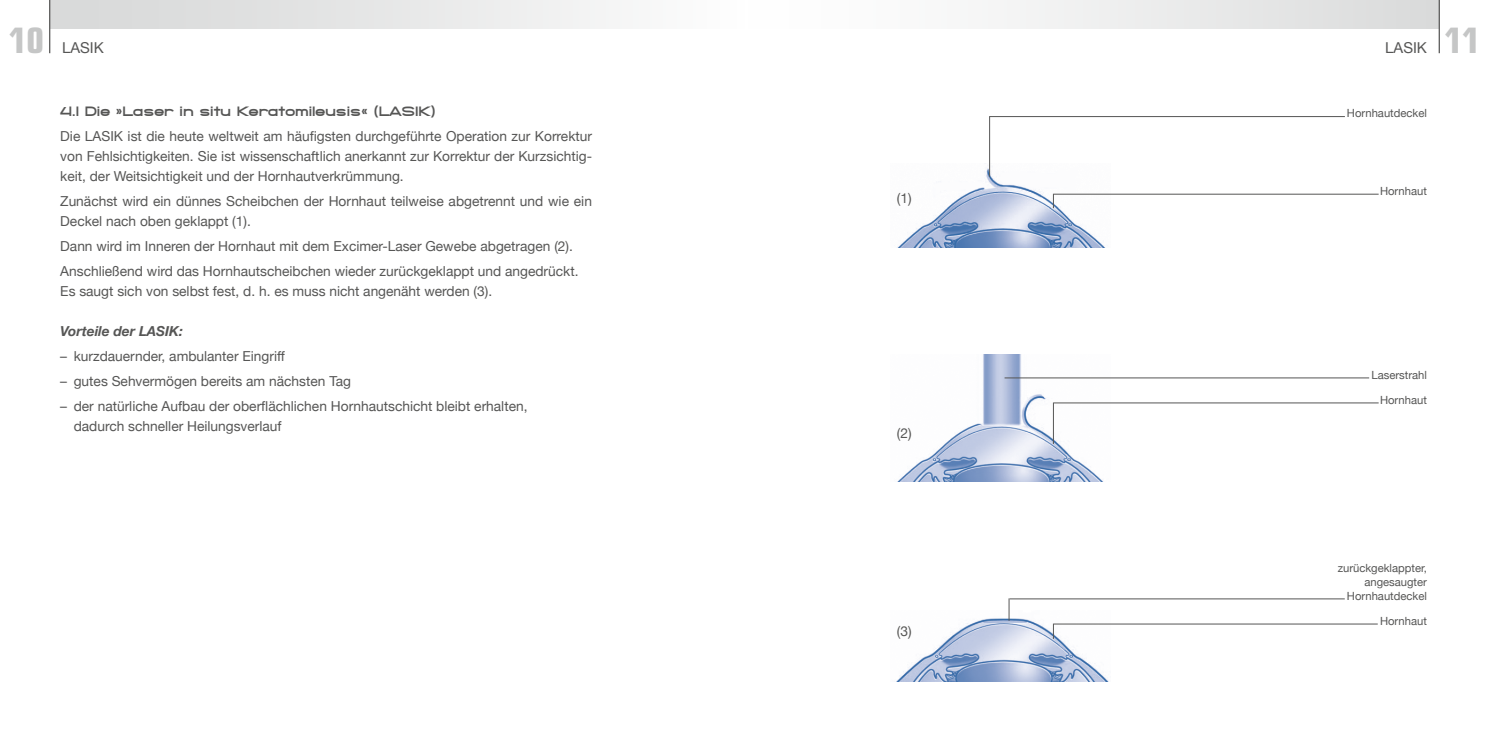
<style>
.page{position:relative;width:1489px;height:745px;background:#fff}
.page>*{position:absolute;margin:0;border:0;box-sizing:border-box;transform-origin:0 0}
.t1{font:700 condensed 35px "Eurostile";color:#c5c6c6}
.t2{font:15px "Helvetica Neue";color:#565655}
.t3{font:13.75px/20px "Helvetica Neue";color:#565655}
.t4{font:800 13.75px "SF Grandezza";color:#565655}
.t5{font:italic 700 13.75px "Helvetica Neue";color:#565655}
.t6{font:11.25px/13.8px "Helvetica Neue";color:#565655;text-align:right}
</style>
<div class="page">
<div style="left:50px;top:0;width:694px;height:28px;background:linear-gradient(to right,#d5d6d6,#fcfcfc)"></div>
<div style="left:744px;top:0;width:695px;height:28px;background:linear-gradient(to right,#fff,#dbdcdc)"></div>
<hr style="left:1438px;top:0;width:1px;height:53px;background:#565655">
<hr style="left:49px;top:0;width:1px;height:53px;background:#565655">
<img style="left:898px;top:354px;width:212px;height:127px">
<img style="left:898px;top:610px;width:212px;height:70px">
<img style="left:897px;top:163px;width:213px;height:84px">
<hr style="left:1004px;top:377px;width:364px;height:1px;background:#565655">
<hr style="left:989px;top:116px;width:1px;height:60px;background:#565655">
<hr style="left:989px;top:116px;width:355px;height:1px;background:#565655">
<svg style="left:1052px;top:193px;width:1px;height:15px"></svg>
<hr style="left:1053px;top:193px;width:325px;height:1px;background:#565655">
<hr style="left:1052px;top:402px;width:1px;height:41px;background:#565655">
<hr style="left:1053px;top:402px;width:325px;height:1px;background:#565655">
<svg style="left:1052px;top:623px;width:1px;height:15px"></svg>
<hr style="left:1053px;top:623px;width:324px;height:1px;background:#565655">
<svg style="left:1008px;top:598px;width:1px;height:22px"></svg>
<hr style="left:1009px;top:598px;width:335px;height:1px;background:#565655">
<h1 class="t1" style="left:9px;top:19px;width:36px">10</h1>
<p class="t2" style="left:62px;top:37px;width:43px">LASIK</p>
<p class="t2" style="left:1385px;top:37px;width:43px">LASIK</p>
<h1 class="t1" style="left:1444px;top:19px;width:36px">11</h1>
<p class="t4" style="left:60px;top:102px;width:377px">4.1 Die »Laser in situ Keratomileusis« (LASIK)</p>
<p class="t3" style="left:60px;top:127px;width:533px;text-align:justify">Die LASIK ist die heute weltweit am häufigsten durchgeführte Operation zur Korrektur von Fehlsichtigkeiten. Sie ist wissenschaftlich anerkannt zur Korrektur der Kurzsichtig&shy;keit, der Weitsichtigkeit und der Hornhautverkrümmung.</p>
<p class="t3" style="left:60px;top:192px;width:533px">Zunächst wird ein dünnes Scheibchen der Hornhaut teilweise abgetrennt und wie ein<br>Deckel nach oben geklappt (1).</p>
<p class="t3" style="left:60px;top:234px;width:520px;line-height:25px">Dann wird im Inneren der Hornhaut mit dem Excimer-Laser Gewebe abgetragen (2).<br>Anschließend wird das Hornhautscheibchen wieder zurückgeklappt und angedrückt.</p>
<p class="t3" style="left:60px;top:282px;width:433px">Es saugt sich von selbst fest, d. h. es muss nicht angenäht werden (3).</p>
<p class="t5" style="left:60px;top:320px;width:124px">Vorteile der LASIK:</p>
<p class="t3" style="left:60px;top:347px;width:226px">– kurzdauernder, ambulanter Eingriff</p>
<p class="t3" style="left:60px;top:372px;width:292px">– gutes Sehvermögen bereits am nächsten Tag</p>
<p class="t3" style="left:74px;top:397px;width:455px;text-indent:-13px">– der natürliche Aufbau der oberflächlichen Hornhautschicht bleibt erhalten, dadurch schneller Heilungsverlauf</p>
<p class="t3" style="left:896px;top:189px;width:16px">(1)</p>
<p class="t3" style="left:896px;top:423px;width:16px">(2)</p>
<p class="t6" style="left:1346px;top:107px;width:82px">Hornhautdeckel</p>
<p class="t6" style="left:1379px;top:184px;width:48px">Hornhaut</p>
<p class="t6" style="left:1371px;top:368px;width:57px">Laserstrahl</p>
<p class="t6" style="left:1379px;top:393px;width:48px">Hornhaut</p>
<p class="t3" style="left:896px;top:621px;width:16px">(3)</p>
<p class="t6" style="left:1337px;top:561px;width:91px">zurückgeklappter, angesaugter<br>Hornhautdeckel</p>
<p class="t6" style="left:1379px;top:614px;width:48px">Hornhaut</p>
</div>
